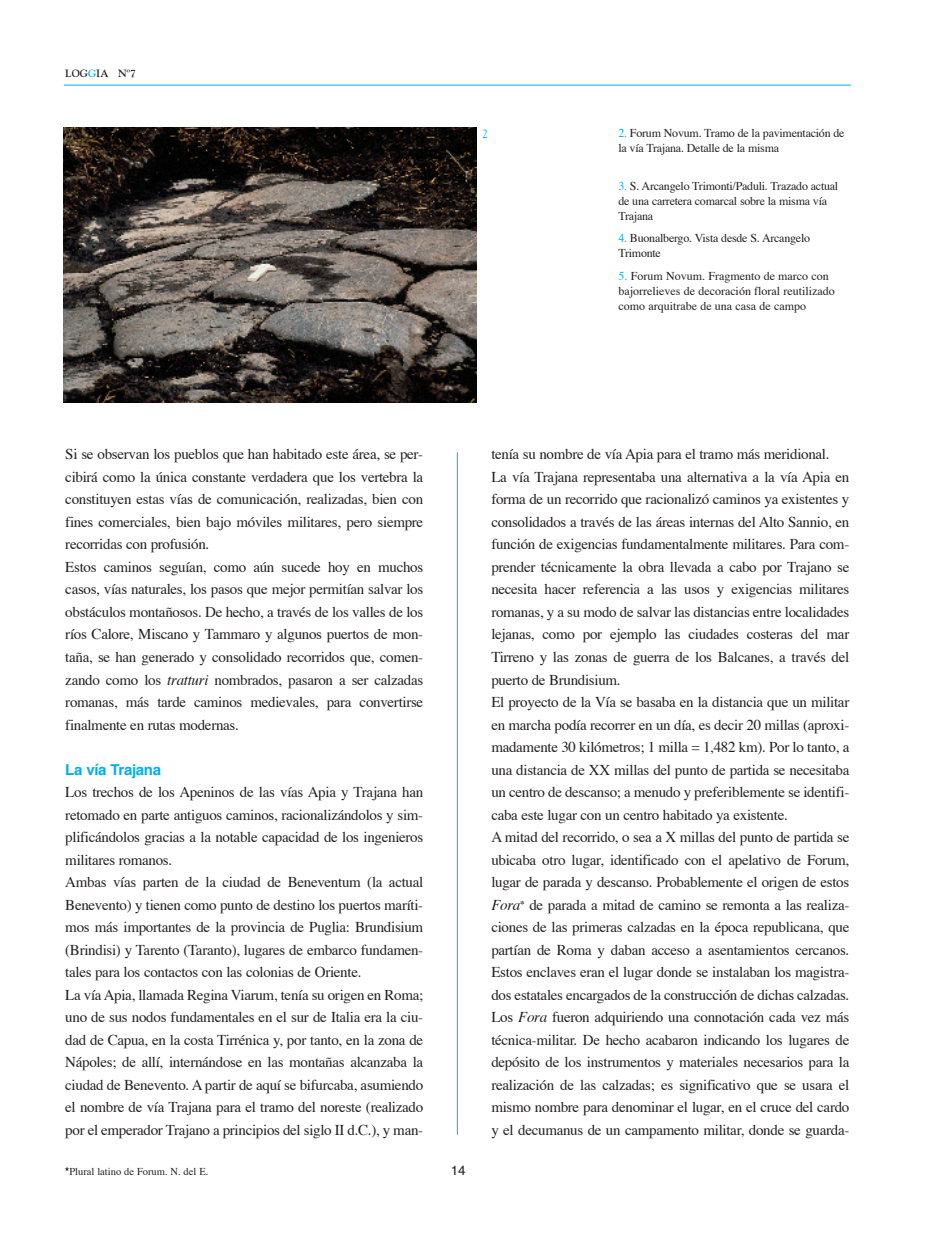
<style>
.page{position:relative;width:936px;height:1234px;background:#fff}
.page>*{position:absolute;margin:0;border:0;box-sizing:border-box;transform-origin:0 0}
.t1{font:15px/22.5px "Times";letter-spacing:-.02em;color:#231f20}
.t2{font:700 15px "Helvetica";letter-spacing:-.02em;color:#00aeef}
.t3{font:13.5px "Helvetica";color:#231f20}
.t4{font:12px/15px "Times";letter-spacing:-.02em;color:#231f20}
.t5{font:12px/15px "Times";color:#231f20}
.t6{font:12px "Goudy";color:#00aeef}
.t7{font:10.5px "Times";color:#231f20}
.t8{font:700 10.5px "Goudy";color:#231f20}
.s1{color:#00aeef}
.s2{font-style:italic}
.s3{font-family:"Helvetica";font-weight:700}
</style>
<div class="page">
<hr style="left:457px;top:452px;width:1px;height:682px;background:#00aeef">
<hr style="left:64px;top:85px;width:786px;height:1px;background:#00aeef">
<img style="left:64px;top:128px;width:412px;height:274px">
<p class="t8" style="left:65px;top:67px;width:72px">LOG<span class="s1">G</span>IA Nº7</p>
<p class="t6" style="left:482px;top:127px;width:7px">2</p>
<p class="t4" style="left:618px;top:127px;width:228px"><span class="s1">2.</span> Forum Novum. Tramo de la pavimentación de la vía Trajana. Detalle de la misma</p>
<p class="t4" style="left:618px;top:179px;width:221px"><span class="s1">3.</span> S. Arcangelo Trimonti/Paduli. Trazado actual de una carretera comarcal sobre la misma vía<br>Trajana</p>
<p class="t4" style="left:618px;top:232px;width:193px"><span class="s1">4.</span> Buonalbergo. Vista desde S. Arcangelo<br>Trimonte</p>
<p class="t5" style="left:618px;top:269px;width:218px"><span class="s1">5.</span> Forum Novum. Fragmento de marco con bajorrelieves de decoración floral reutilizado como arquitrabe de una casa de campo</p>
<p class="t1" style="left:65px;top:444px;width:359px">Si se observan los pueblos que han habitado este área, se per&shy;cibirá como la única constante verdadera que los vertebra la constituyen estas vías de comunicación, realizadas, bien con fines comerciales, bien bajo móviles militares, pero siempre recorridas con profusión.<br>Estos caminos seguían, como aún sucede hoy en muchos casos, vías naturales, los pasos que mejor permitían salvar los obstáculos montañosos. De hecho, a través de los valles de los ríos Calore, Miscano y Tammaro y algunos puertos de mon&shy;taña, se han generado y consolidado recorridos que, comen&shy;zando como los <span class="s2">tratturi</span> nombrados, pasaron a ser calzadas romanas, más tarde caminos medievales, para convertirse finalmente en rutas modernas.</p>
<p class="t2" style="left:65px;top:762px;width:97px">La vía Trajana</p>
<p class="t1" style="left:65px;top:781px;width:359px">Los trechos de los Apeninos de las vías Apia y Trajana han retomado en parte antiguos caminos, racionalizándolos y sim&shy;plificándolos gracias a la notable capacidad de los ingenieros militares romanos.<br>Ambas vías parten de la ciudad de Beneventum (la actual Benevento) y tienen como punto de destino los puertos maríti&shy;mos más importantes de la provincia de Puglia: Brundisium (Brindisi) y Tarento (Taranto), lugares de embarco fundamen&shy;tales para los contactos con las colonias de Oriente.<br>La vía Apia, llamada Regina Viarum, tenía su origen en Roma; uno de sus nodos fundamentales en el sur de Italia era la ciu&shy;dad de Capua, en la costa Tirrénica y, por tanto, en la zona de Nápoles; de allí, internándose en las montañas alcanzaba la ciudad de Benevento. A partir de aquí se bifurcaba, asumiendo el nombre de vía Trajana para el tramo del noreste (realizado por el emperador Trajano a principios del siglo II d.C.), y man-</p>
<p class="t7" style="left:65px;top:1166px;width:144px"><span class="s3">*</span>Plural latino de Forum. N. del E.</p>
<p class="t3" style="left:451px;top:1164px;width:17px">14</p>
<p class="t1" style="left:491px;top:444px;width:359px">tenía su nombre de vía Apia para el tramo más meridional.<br>La vía Trajana representaba una alternativa a la vía Apia en forma de un recorrido que racionalizó caminos ya existentes y consolidados a través de las áreas internas del Alto Sannio, en función de exigencias fundamentalmente militares. Para com&shy;prender técnicamente la obra llevada a cabo por Trajano se necesita hacer referencia a las usos y exigencias militares romanas, y a su modo de salvar las distancias entre localidades lejanas, como por ejemplo las ciudades costeras del mar Tirreno y las zonas de guerra de los Balcanes, a través del puerto de Brundisium.<br>El proyecto de la Vía se basaba en la distancia que un militar en marcha podía recorrer en un día, es decir 20 millas (aproxi&shy;madamente 30 kilómetros; 1 milla = 1,482 km). Por lo tanto, a una distancia de XX millas del punto de partida se necesitaba un centro de descanso; a menudo y preferiblemente se identifi&shy;caba este lugar con un centro habitado ya existente.<br>A mitad del recorrido, o sea a X millas del punto de partida se ubicaba otro lugar, identificado con el apelativo de Forum, lugar de parada y descanso. Probablemente el origen de estos <span class="s2">Fora</span><sup>*</sup> de parada a mitad de camino se remonta a las realiza&shy;ciones de las primeras calzadas en la época republicana, que partían de Roma y daban acceso a asentamientos cercanos.<br>Estos enclaves eran el lugar donde se instalaban los magistra&shy;dos estatales encargados de la construcción de dichas calzadas.<br>Los <span class="s2">Fora</span> fueron adquiriendo una connotación cada vez más técnica-militar. De hecho acabaron indicando los lugares de depósito de los instrumentos y materiales necesarios para la realización de las calzadas; es significativo que se usara el mismo nombre para denominar el lugar, en el cruce del cardo y el decumanus de un campamento militar, donde se guarda-</p>
</div>
